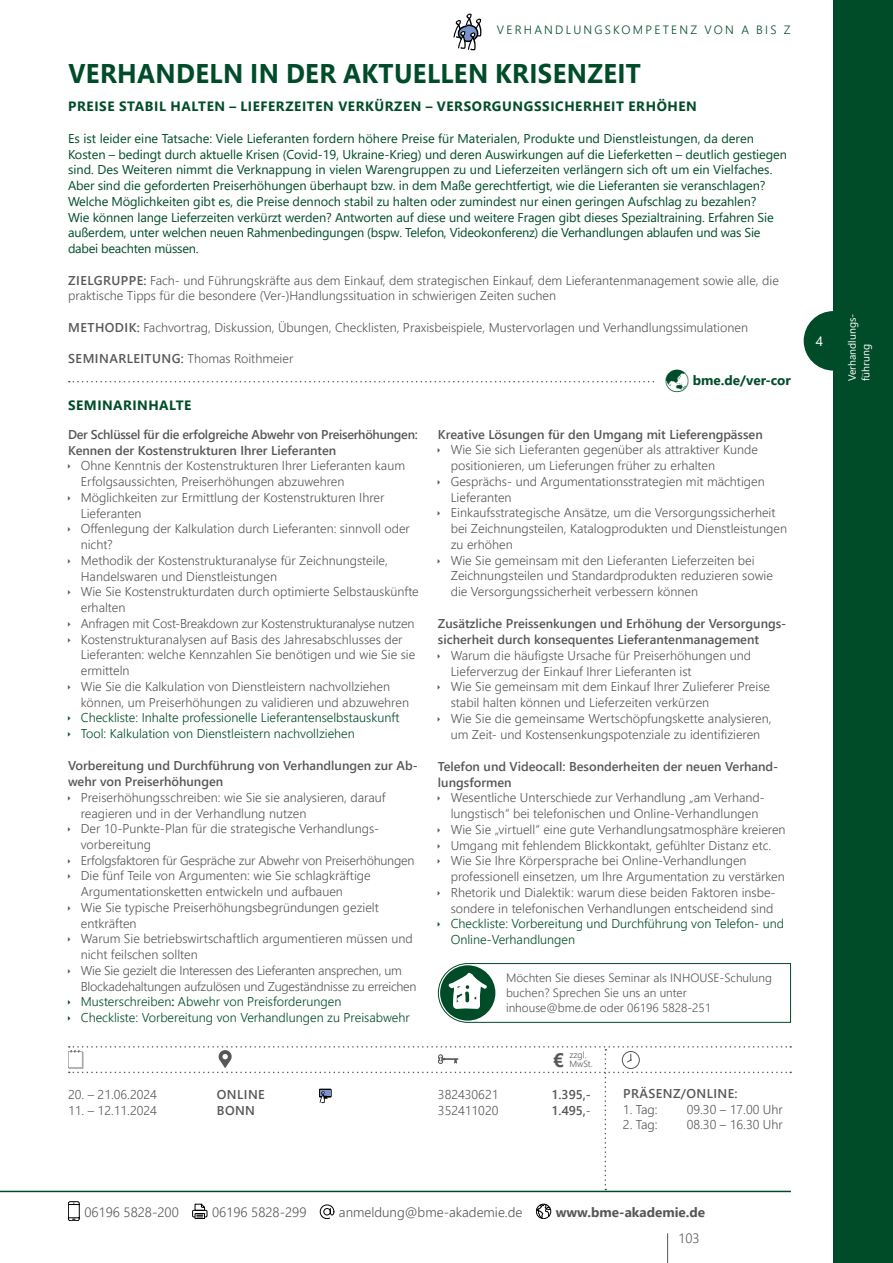
<style>
.page{position:relative;width:893px;height:1263px;background:#fff}
.page>*{position:absolute;margin:0;border:0;box-sizing:border-box;transform-origin:0 0}
.t1{font:700 27px "Segoe UI";letter-spacing:.015em;color:#004c29;scale:.95 1}
.t2{font:700 19.5px "Segoe UI";color:#575756}
.t3{font:700 13.5px "Segoe UI";letter-spacing:.045em;color:#004c29}
.t4{font:300 13.5px "Segoe UI";color:#575756}
.t5{font:700 13.5px "Segoe UI";color:#575756}
.t6{font:700 13.5px "Segoe UI";color:#004c29}
.t7{font:13.5px "Segoe UI";color:#fff}
.t8{font:300 12.75px/15.8px "Segoe UI";color:#575756}
.t9{font:12.75px/15.8px "Segoe UI";letter-spacing:-.01em;color:#004c29}
.t10{font:600 12.75px/15.8px "Segoe UI";color:#575756}
.t11{font:300 12.75px/15.8px "Segoe UI";color:#004c29}
.t12{font:600 12.75px/15.8px "Segoe UI";letter-spacing:-.02em;color:#575756}
.t13{font:600 12.75px "Segoe UI";letter-spacing:.035em;color:#575756}
.t14{font:300 12px/15px "Segoe UI";color:#575756}
.t15{font:300 12px "Segoe UI";letter-spacing:.185em;color:#004c29}
.t16{font:10.5px/13.5px "Segoe UI";color:#fff}
.t17{font:300 9px/9px "Segoe UI";color:#575756}
.s1{font-weight:600}
.s2{color:#004c29}
.s3{font-weight:600;color:#004c29}
.s4{font-weight:300}
</style>
<div class="page">
<div style="left:804px;top:311px;width:59px;height:60px;background:#004c29;border-radius:50%"></div>
<div style="left:833px;top:0;width:60px;height:1263px;background:#004c29"></div>
<hr style="left:0;top:1191px;width:791px;height:1px;background:#004c29">
<hr style="left:667px;top:1233px;width:1px;height:30px;background:#575756">
<svg style="left:68px;top:1201px;width:12px;height:20px"></svg>
<div style="left:192px;top:1210px;width:15px;height:7px;border:1px solid #000"></div>
<svg style="left:195px;top:1204px;width:10px;height:15px"></svg>
<svg style="left:320px;top:1205px;width:14px;height:14px"></svg>
<svg style="left:536px;top:1204px;width:15px;height:15px"></svg>
<div style="left:536px;top:1204px;width:15px;height:15px;border:1px solid #000;border-radius:50%"></div>
<svg style="left:68px;top:1046px;width:723px;height:144px"></svg>
<svg style="left:453px;top:13px;width:28px;height:37px"></svg>
<svg style="left:438px;top:963px;width:353px;height:60px"></svg>
<svg style="left:69px;top:381px;width:585px;height:2px"></svg>
<p class="t15" style="left:497px;top:19px;width:295px">VERHANDLUNGSKOMPETENZ VON A BIS Z</p>
<h1 class="t1" style="left:68px;top:48px;width:604px">VERHANDELN IN DER AKTUELLEN KRISENZEIT</h1>
<p class="t3" style="left:68px;top:94px;width:630px">PREISE STABIL HALTEN – LIEFERZEITEN VERKÜRZEN – VERSORGUNGSSICHERHEIT ERHÖHEN</p>
<p class="t9" style="left:68px;top:129px;width:720px">Es ist leider eine Tatsache: Viele Lieferanten fordern höhere Preise für Materialen, Produkte und Dienstleistungen, da deren Kosten – bedingt durch aktuelle Krisen (Covid-19, Ukraine-Krieg) und deren Auswirkungen auf die Lieferketten – deutlich gestiegen sind. Des Weiteren nimmt die Verknappung in vielen Warengruppen zu und Lieferzeiten verlängern sich oft um ein Vielfaches.<br>Aber sind die geforderten Preiserhöhungen überhaupt bzw. in dem Maße gerechtfertigt, wie die Lieferanten sie veranschlagen?<br>Welche Möglichkeiten gibt es, die Preise dennoch stabil zu halten oder zumindest nur einen geringen Aufschlag zu bezahlen?<br>Wie können lange Lieferzeiten verkürzt werden? Antworten auf diese und weitere Fragen gibt dieses Spezialtraining. Erfahren Sie außerdem, unter welchen neuen Rahmenbedingungen (bspw. Telefon, Videokonferenz) die Verhandlungen ablaufen und was Sie dabei beachten müssen.</p>
<p class="t8" style="left:68px;top:271px;width:712px"><span class="s1">ZIELGRUPPE:</span> Fach- und Führungskräfte aus dem Einkauf, dem strategischen Einkauf, dem Lieferantenmanagement sowie alle, die praktische Tipps für die besondere (Ver-)Handlungssituation in schwierigen Zeiten suchen</p>
<p class="t8" style="left:68px;top:318px;width:681px"><span class="s1">METHODIK:</span> Fachvortrag, Diskussion, Übungen, Checklisten, Praxisbeispiele, Mustervorlagen und Verhandlungssimulationen</p>
<p class="t8" style="left:68px;top:350px;width:227px"><span class="s1">SEMINARLEITUNG:</span> Thomas Roithmeier</p>
<p class="t6" style="left:693px;top:367px;width:100px">bme.de/ver-cor</p>
<p class="t3" style="left:68px;top:392px;width:124px">SEMINARINHALTE</p>
<p class="t12" style="left:68px;top:425px;width:351px">Der Schlüssel für die erfolgreiche Abwehr von Preiserhöhungen:<br>Kennen der Kostenstrukturen Ihrer Lieferanten</p>
<p class="t8" style="left:81px;top:457px;width:340px">Ohne Kenntnis der Kostenstrukturen Ihrer Lieferanten kaum Erfolgsaussichten, Preiserhöhungen abzuwehren Möglichkeiten zur Ermittlung der Kostenstrukturen Ihrer Lieferanten<br>Offenlegung der Kalkulation durch Lieferanten: sinnvoll oder nicht?<br>Methodik der Kostenstrukturanalyse für Zeichnungsteile, Handelswaren und Dienstleistungen<br>Wie Sie Kostenstrukturdaten durch optimierte Selbstauskünfte erhalten<br>Anfragen mit Cost-Breakdown zur Kostenstrukturanalyse nutzen Kostenstrukturanalysen auf Basis des Jahresabschlusses der Lieferanten: welche Kennzahlen Sie benötigen und wie Sie sie ermitteln<br>Wie Sie die Kalkulation von Dienstleistern nachvollziehen können, um Preiserhöhungen zu validieren und abzuwehren</p>
<p class="t11" style="left:81px;top:709px;width:320px">Checkliste: Inhalte professionelle Lieferantenselbstauskunft<br>Tool: Kalkulation von Dienstleistern nachvollziehen</p>
<p class="t10" style="left:68px;top:757px;width:351px">Vorbereitung und Durchführung von Verhandlungen zur Ab&shy;wehr von Preiserhöhungen</p>
<p class="t8" style="left:81px;top:788px;width:337px">Preiserhöhungsschreiben: wie Sie sie analysieren, darauf reagieren und in der Verhandlung nutzen<br>Der 10-Punkte-Plan für die strategische Verhandlungs&shy;vorbereitung<br>Erfolgsfaktoren für Gespräche zur Abwehr von Preiserhöhungen Die fünf Teile von Argumenten: wie Sie schlagkräftige Argumentationsketten entwickeln und aufbauen<br>Wie Sie typische Preiserhöhungsbegründungen gezielt entkräften<br>Warum Sie betriebswirtschaftlich argumentieren müssen und nicht feilschen sollten<br>Wie Sie gezielt die Interessen des Lieferanten ansprechen, um Blockadehaltungen aufzulösen und Zugeständnisse zu erreichen <span class="s2">Musterschreiben</span><span class="s3">:</span> <span class="s2">Abwehr von Preisforderungen<br>Checkliste: Vorbereitung von Verhandlungen zu Preisabwehr</span></p>
<p class="t10" style="left:438px;top:425px;width:326px">Kreative Lösungen für den Umgang mit Lieferengpässen</p>
<p class="t8" style="left:451px;top:441px;width:338px">Wie Sie sich Lieferanten gegenüber als attraktiver Kunde positionieren, um Lieferungen früher zu erhalten<br>Gesprächs- und Argumentationsstrategien mit mächtigen Lieferanten<br>Einkaufsstrategische Ansätze, um die Versorgungssicherheit bei Zeichnungsteilen, Katalogprodukten und Dienstleistungen zu erhöhen<br>Wie Sie gemeinsam mit den Lieferanten Lieferzeiten bei Zeichnungsteilen und Standardprodukten reduzieren sowie die Versorgungssicherheit verbessern können</p>
<p class="t10" style="left:438px;top:615px;width:350px">Zusätzliche Preissenkungen und Erhöhung der Versorgungs&shy;sicherheit durch konsequentes Lieferantenmanagement</p>
<p class="t8" style="left:451px;top:646px;width:322px">Warum die häufigste Ursache für Preiserhöhungen und Lieferverzug der Einkauf Ihrer Lieferanten ist<br>Wie Sie gemeinsam mit dem Einkauf Ihrer Zulieferer Preise stabil halten können und Lieferzeiten verkürzen<br>Wie Sie die gemeinsame Wertschöpfungskette analysieren, um Zeit- und Kostensenkungspotenziale zu identifizieren</p>
<p class="t10" style="left:438px;top:757px;width:342px">Telefon und Videocall: Besonderheiten der neuen Verhand&shy;lungsformen</p>
<p class="t8" style="left:451px;top:789px;width:336px">Wesentliche Unterschiede zur Verhandlung „am Verhand&shy;lungstisch“ bei telefonischen und Online-Verhandlungen<br>Wie Sie „virtuell“ eine gute Verhandlungsatmosphäre kreieren Umgang mit fehlendem Blickkontakt, gefühlter Distanz etc.<br>Wie Sie Ihre Körpersprache bei Online-Verhandlungen professionell einsetzen, um Ihre Argumentation zu verstärken Rhetorik und Dialektik: warum diese beiden Faktoren insbe&shy;sondere in telefonischen Verhandlungen entscheidend sind</p>
<p class="t11" style="left:451px;top:915px;width:335px">Checkliste: Vorbereitung und Durchführung von Telefon- und<br>Online-Verhandlungen</p>
<p class="t14" style="left:506px;top:969px;width:267px">Möchten Sie dieses Seminar als INHOUSE-Schulung buchen? Sprechen Sie uns an unter inhouse@bme.de oder 06196 5828-251</p>
<h2 class="t2" style="left:553px;top:1042px;width:13px">€</h2>
<p class="t17" style="left:569px;top:1050px;width:25px">zzgl.<br>MwSt.</p>
<p class="t8" style="left:68px;top:1085px;width:90px">20. – 21.06.2024</p>
<p class="t10" style="left:217px;top:1086px;width:49px">ONLINE</p>
<p class="t8" style="left:438px;top:1085px;width:62px">382430621</p>
<p class="t10" style="left:551px;top:1086px;width:41px">1.395,-</p>
<p class="t8" style="left:68px;top:1101px;width:90px">11. – 12.11.2024</p>
<p class="t10" style="left:217px;top:1101px;width:40px">BONN</p>
<p class="t8" style="left:438px;top:1101px;width:62px">352411020</p>
<p class="t10" style="left:551px;top:1101px;width:41px">1.495,<span class="s4">-</span></p>
<p class="t13" style="left:623px;top:1081px;width:116px">PRÄSENZ/ONLINE:</p>
<p class="t8" style="left:623px;top:1100px;width:36px">1. Tag:</p>
<p class="t8" style="left:687px;top:1100px;width:98px">09.30 – 17.00 Uhr</p>
<p class="t8" style="left:623px;top:1116px;width:36px">2. Tag:</p>
<p class="t8" style="left:687px;top:1116px;width:98px">08.30 – 16.30 Uhr</p>
<p class="t7" style="left:816px;top:329px;width:9px">4</p>
<p class="t16" style="left:845px;top:381px;width:69px;rotate:-90deg">Verhandlungs&shy;führung</p>
<p class="t4" style="left:84px;top:1199px;width:96px">06196 5828-200</p>
<p class="t4" style="left:212px;top:1199px;width:96px">06196 5828-299</p>
<p class="t4" style="left:339px;top:1199px;width:185px">anmeldung@bme-akademie.de</p>
<p class="t5" style="left:556px;top:1199px;width:151px">www.bme-akademie.de</p>
<p class="t4" style="left:678px;top:1226px;width:23px">103</p>
</div>
